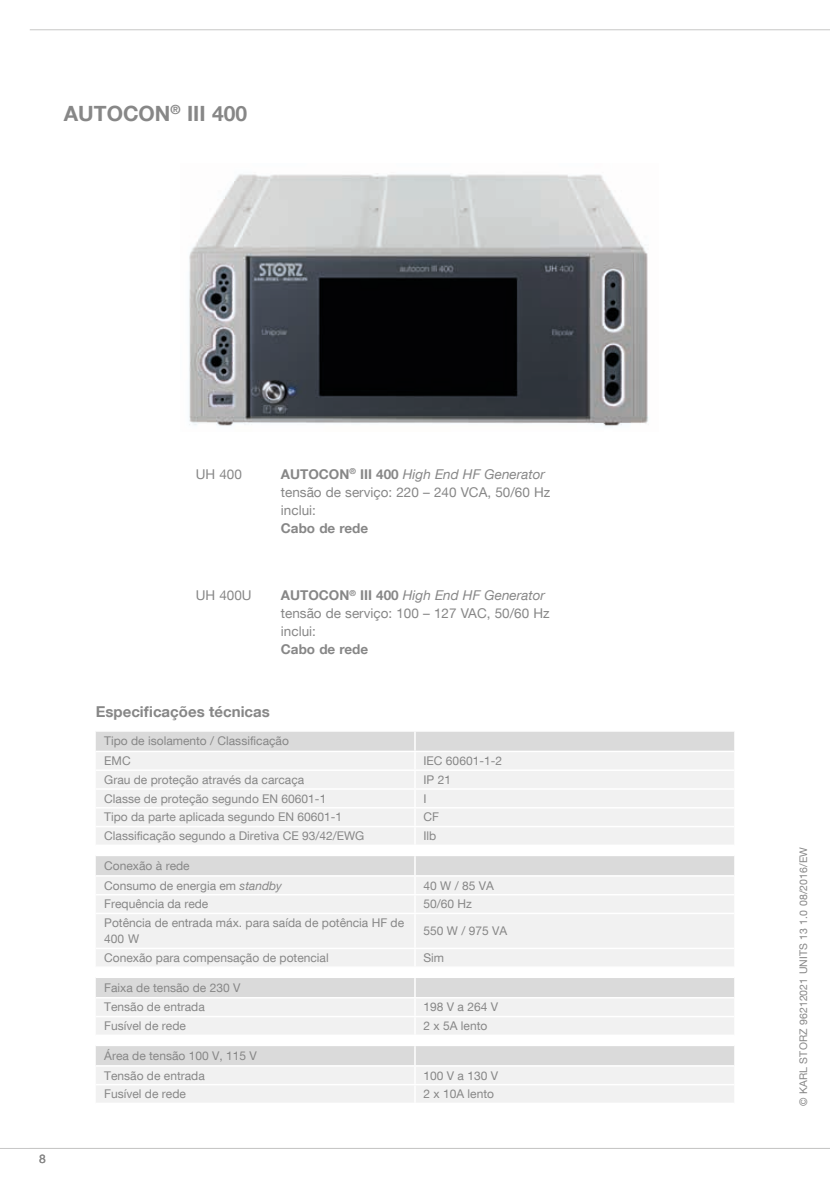
<style>
.page{position:relative;width:830px;height:1191px;background:#fff}
.page>*{position:absolute;margin:0;border:0;box-sizing:border-box;transform-origin:0 0}
.t1{font:700 21px "KS Helvetica Neue";color:#878787}
.t2{font:700 15px "KS Helvetica Neue";color:#878787}
.t3{font:13.5px/18px "KS Helvetica Neue";color:#878787}
.t4{font:700 13.5px "KS Helvetica Neue";color:#878787}
.t5{font:12px/19.6px "KS Helvetica Neue";color:#878787}
.t6{font:10.5px "KS Helvetica Neue";letter-spacing:.01em;color:#878787}
.s1{font-weight:700}
.s2{font-style:italic}
</style>
<div class="page">
<hr style="left:30px;top:29px;width:799px;height:1px;background:#c7c7c6">
<hr style="left:0;top:1148px;width:829px;height:1px;background:#c7c7c6">
<img style="left:189px;top:173px;width:460px;height:254px">
<div style="left:96px;top:731px;width:637px;height:19px;background:#dadada"></div>
<svg style="left:96px;top:752px;width:637px;height:350px;fill:#f1f1f1"></svg>
<hr style="left:96px;top:769px;width:319px;height:2px;background:#fff">
<hr style="left:415px;top:769px;width:318px;height:2px;background:#fff">
<hr style="left:96px;top:788px;width:319px;height:1px;background:#fff">
<hr style="left:415px;top:788px;width:318px;height:1px;background:#fff">
<hr style="left:96px;top:807px;width:319px;height:1px;background:#fff">
<hr style="left:415px;top:807px;width:318px;height:1px;background:#fff">
<hr style="left:96px;top:826px;width:319px;height:1px;background:#fff">
<hr style="left:415px;top:826px;width:318px;height:1px;background:#fff">
<hr style="left:96px;top:844px;width:319px;height:2px;background:#fff">
<hr style="left:415px;top:844px;width:318px;height:2px;background:#fff">
<hr style="left:96px;top:854px;width:319px;height:2px;background:#fff">
<hr style="left:415px;top:854px;width:318px;height:2px;background:#fff">
<hr style="left:96px;top:875px;width:319px;height:1px;background:#fff">
<hr style="left:415px;top:875px;width:318px;height:1px;background:#fff">
<hr style="left:96px;top:894px;width:319px;height:1px;background:#fff">
<hr style="left:415px;top:894px;width:318px;height:1px;background:#fff">
<svg style="left:414px;top:731px;width:1px;height:181px"></svg>
<hr style="left:96px;top:912px;width:319px;height:2px;background:#fff">
<hr style="left:415px;top:912px;width:318px;height:2px;background:#fff">
<hr style="left:414px;top:914px;width:1px;height:33px;background:#fff">
<hr style="left:96px;top:947px;width:319px;height:2px;background:#fff">
<hr style="left:415px;top:947px;width:318px;height:2px;background:#fff">
<hr style="left:96px;top:966px;width:319px;height:2px;background:#fff">
<hr style="left:415px;top:966px;width:318px;height:2px;background:#fff">
<hr style="left:96px;top:976px;width:319px;height:2px;background:#fff">
<hr style="left:415px;top:976px;width:318px;height:2px;background:#fff">
<hr style="left:96px;top:997px;width:319px;height:1px;background:#fff">
<hr style="left:415px;top:997px;width:318px;height:1px;background:#fff">
<hr style="left:96px;top:1015px;width:319px;height:2px;background:#fff">
<hr style="left:415px;top:1015px;width:318px;height:2px;background:#fff">
<hr style="left:96px;top:1034px;width:319px;height:2px;background:#fff">
<hr style="left:415px;top:1034px;width:318px;height:2px;background:#fff">
<hr style="left:96px;top:1044px;width:319px;height:2px;background:#fff">
<hr style="left:415px;top:1044px;width:318px;height:2px;background:#fff">
<hr style="left:96px;top:1065px;width:319px;height:1px;background:#fff">
<hr style="left:415px;top:1065px;width:318px;height:1px;background:#fff">
<hr style="left:96px;top:1084px;width:319px;height:1px;background:#fff">
<hr style="left:415px;top:1084px;width:318px;height:1px;background:#fff">
<svg style="left:414px;top:949px;width:1px;height:153px"></svg>
<h1 class="t1" style="left:64px;top:101px;width:185px">AUTOCON<sup>®</sup> III 400</h1>
<p class="t5" style="left:39px;top:1149px;width:8px">8</p>
<p class="t3" style="left:196px;top:465px;width:48px">UH 400</p>
<p class="t3" style="left:281px;top:465px;width:271px"><span class="s1">AUTOCON</span><sup>®</sup> <span class="s1">III 400</span> <span class="s2">High End HF Generator </span>tensão de serviço: 220 – 240 VCA, 50/60 Hz inclui:</p>
<p class="t4" style="left:281px;top:519px;width:89px">Cabo de rede</p>
<p class="t3" style="left:196px;top:586px;width:57px">UH 400U</p>
<p class="t3" style="left:281px;top:586px;width:270px"><span class="s1">AUTOCON</span><sup>®</sup> <span class="s1">III 400</span> <span class="s2">High End HF Generator </span>tensão de serviço: 100 – 127 VAC, 50/60 Hz inclui:</p>
<p class="t4" style="left:281px;top:641px;width:89px">Cabo de rede</p>
<p class="t2" style="left:96px;top:702px;width:175px">Especificações técnicas</p>
<p class="t5" style="left:104px;top:731px;width:186px">Tipo de isolamento / Classificação<br>EMC</p>
<p class="t5" style="left:423px;top:750px;width:80px">IEC 60601-1-2</p>
<p class="t5" style="left:104px;top:769px;width:201px">Grau de proteção através da carcaça</p>
<p class="t5" style="left:423px;top:769px;width:29px">IP 21</p>
<p class="t5" style="left:104px;top:788px;width:223px">Classe de proteção segundo EN 60601-1</p>
<p class="t5" style="left:423px;top:788px;width:5px">I</p>
<p class="t5" style="left:104px;top:807px;width:239px">Tipo da parte aplicada segundo EN 60601-1</p>
<p class="t5" style="left:423px;top:807px;width:17px">CF</p>
<p class="t5" style="left:104px;top:826px;width:261px">Classificação segundo a Diretiva CE 93/42/EWG</p>
<p class="t5" style="left:423px;top:826px;width:14px">Ilb</p>
<p class="t5" style="left:104px;top:855px;width:179px">Conexão à rede<br>Consumo de energia em <span class="s2">standby</span></p>
<p class="t5" style="left:423px;top:875px;width:72px">40 W / 85 VA</p>
<p class="t5" style="left:104px;top:894px;width:106px">Frequência da rede</p>
<p class="t5" style="left:423px;top:894px;width:50px">50/60 Hz</p>
<p class="t5" style="left:104px;top:914px;width:301px;line-height:16.2px">Potência de entrada máx. para saída de potência HF de<br>400 W</p>
<p class="t5" style="left:423px;top:921px;width:85px">550 W / 975 VA</p>
<p class="t5" style="left:104px;top:947px;width:226px">Conexão para compensação de potencial</p>
<p class="t5" style="left:423px;top:947px;width:22px">Sim</p>
<p class="t5" style="left:104px;top:977px;width:138px">Faixa de tensão de 230 V<br>Tensão de entrada</p>
<p class="t5" style="left:423px;top:997px;width:76px">198 V a 264 V</p>
<p class="t5" style="left:104px;top:1015px;width:83px">Fusível de rede</p>
<p class="t5" style="left:423px;top:1015px;width:65px">2 x 5A lento</p>
<p class="t5" style="left:104px;top:1045px;width:154px">Área de tensão 100 V, 115 V<br>Tensão de entrada</p>
<p class="t5" style="left:423px;top:1065px;width:76px">100 V a 130 V</p>
<p class="t5" style="left:104px;top:1084px;width:83px">Fusível de rede</p>
<p class="t5" style="left:423px;top:1084px;width:72px">2 x 10A lento</p>
<p class="t6" style="left:796px;top:1106px;width:260px;rotate:-90deg">© KARL STORZ 96212021 UNITS 13 1.0 08/2016/EW</p>
</div>
